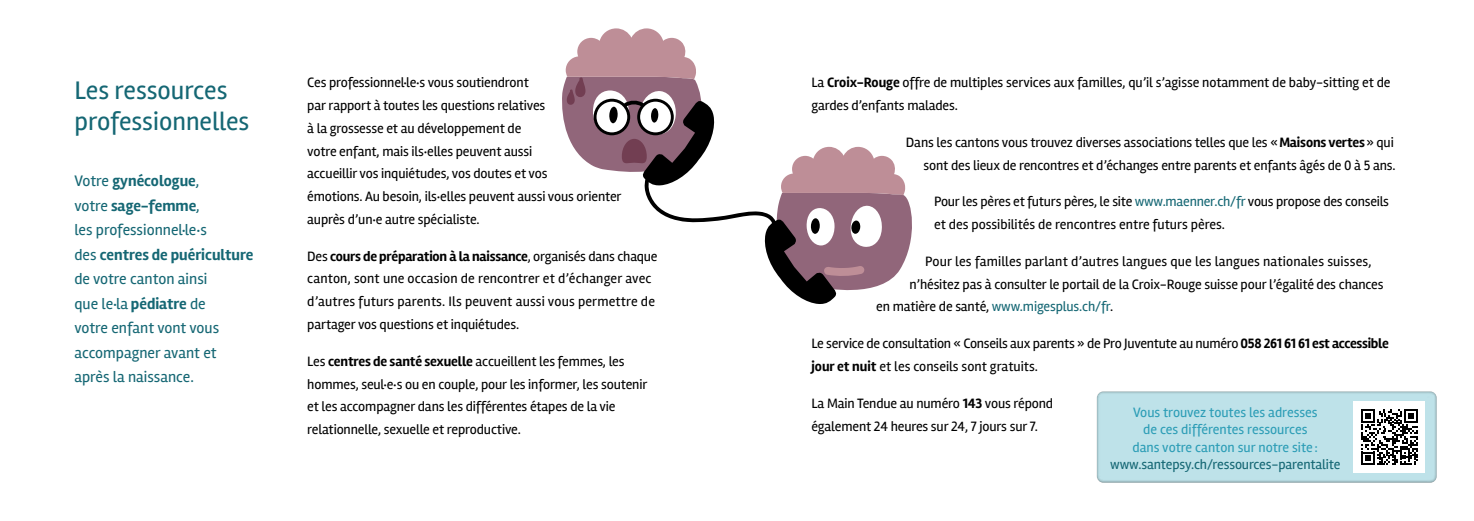
<style>
.page{position:relative;width:1474px;height:521px;background:#fff}
.page>*{position:absolute;margin:0;border:0;box-sizing:border-box;transform-origin:0 0}
.t1{font:26.25px/31.5px "Rambla";color:#156774}
.t2{font:15.75px/24.5px "Rambla";color:#156774}
.t3{font:14px/22.8px "Rambla";letter-spacing:-.01em;color:#000}
.t4{font:14px/22.8px "Rambla";letter-spacing:.01em;color:#000}
.t5{font:14px/17.5px "Rambla";color:#2c9db6;text-align:center}
.t6{font:14px "Rambla";letter-spacing:-.01em;color:#156774}
.s1{font-weight:700}
.s2{color:#156774}
.s3{color:#000}
</style>
<div class="page">
<div style="left:1093px;top:391px;width:343px;height:94px;background:#000;opacity:.75"></div>
<svg style="left:562px;top:28px;width:350px;height:276px"></svg>
<div style="left:1353px;top:401px;width:72px;height:72px;background:#fff"></div>
<svg style="left:1361px;top:409px;width:56px;height:56px"></svg>
<h1 class="t1" style="left:74px;top:74px;width:176px">Les ressources professionnelles</h1>
<p class="t2" style="left:74px;top:169px;width:180px">Votre <span class="s1">gynécologue</span>,<br>votre <span class="s1">sage-femme</span>,<br>les professionnel·le·s<br>des <span class="s1">centres de puériculture </span>de votre canton ainsi<br>que le·la <span class="s1">pédiatre</span> de<br>votre enfant vont vous accompagner avant et après la naissance.</p>
<p class="t3" style="left:307px;top:71px;width:316px">Ces professionnel·le·s vous soutiendront<br>par rapport à toutes les questions relatives<br>à la grossesse et au développement de<br>votre enfant, mais ils·elles peuvent aussi<br>accueillir vos inquiétudes, vos doutes et vos<br>émotions. Au besoin, ils·elles peuvent aussi vous orienter auprès d’un·e autre spécialiste.</p>
<p class="t4" style="left:307px;top:245px;width:352px">Des <span class="s1">cours de préparation à la naissance</span>, organisés dans chaque canton, sont une occasion de rencontrer et d’échanger avec d’autres futurs parents. Ils peuvent aussi vous permettre de partager vos questions et inquiétudes.</p>
<p class="t3" style="left:307px;top:350px;width:342px">Les <span class="s1">centres de santé sexuelle</span> accueillent les femmes, les hommes, seul·e·s ou en couple, pour les informer, les soutenir et les accompagner dans les différentes étapes de la vie relationnelle, sexuelle et reproductive.</p>
<p class="t3" style="left:811px;top:71px;width:580px">La <span class="s1">Croix-Rouge</span> offre de multiples services aux familles, qu’il s’agisse notamment de baby-sitting et de gardes d’enfants malades.</p>
<p class="t3" style="left:906px;top:131px;width:491px;text-align:right">Dans les cantons vous trouvez diverses associations telles que les «<span class="s1">Maisons vertes</span>» qui sont des lieux de rencontres et d’échanges entre parents et enfants âgés de 0 à 5 ans.</p>
<p class="t3" style="left:934px;top:190px;width:456px">Pour les pères et futurs pères, le site <span class="s2">www.maenner.ch/fr</span> vous propose des conseils et des possibilités de rencontres entre futurs pères.</p>
<p class="t4" style="left:925px;top:250px;width:448px">Pour les familles parlant d’autres langues que les langues nationales suisses,</p>
<p class="t3" style="left:909px;top:273px;width:475px">n’hésitez pas à consulter le portail de la Croix-Rouge suisse pour l’égalité des chances</p>
<p class="t6" style="left:876px;top:298px;width:238px"><span class="s3">en matière de santé,</span> www.migesplus.ch/fr<span class="s3">.</span></p>
<p class="t3" style="left:811px;top:332px;width:579px">Le service de consultation « Conseils aux parents » de Pro Juventute au numéro <span class="s1">058 261 61 61 est accessible jour et nuit</span> et les conseils sont gratuits.</p>
<p class="t3" style="left:811px;top:392px;width:243px">La Main Tendue au numéro <span class="s1">143</span> vous répond également 24 heures sur 24, 7 jours sur 7.</p>
<p class="t5" style="left:1132px;top:403px;width:187px">Vous trouvez toutes les adresses de ces différentes ressources dans votre canton sur notre site :</p>
<p class="t6" style="left:1110px;top:456px;width:232px">www.santepsy.ch/ressources-parentalite</p>
</div>
